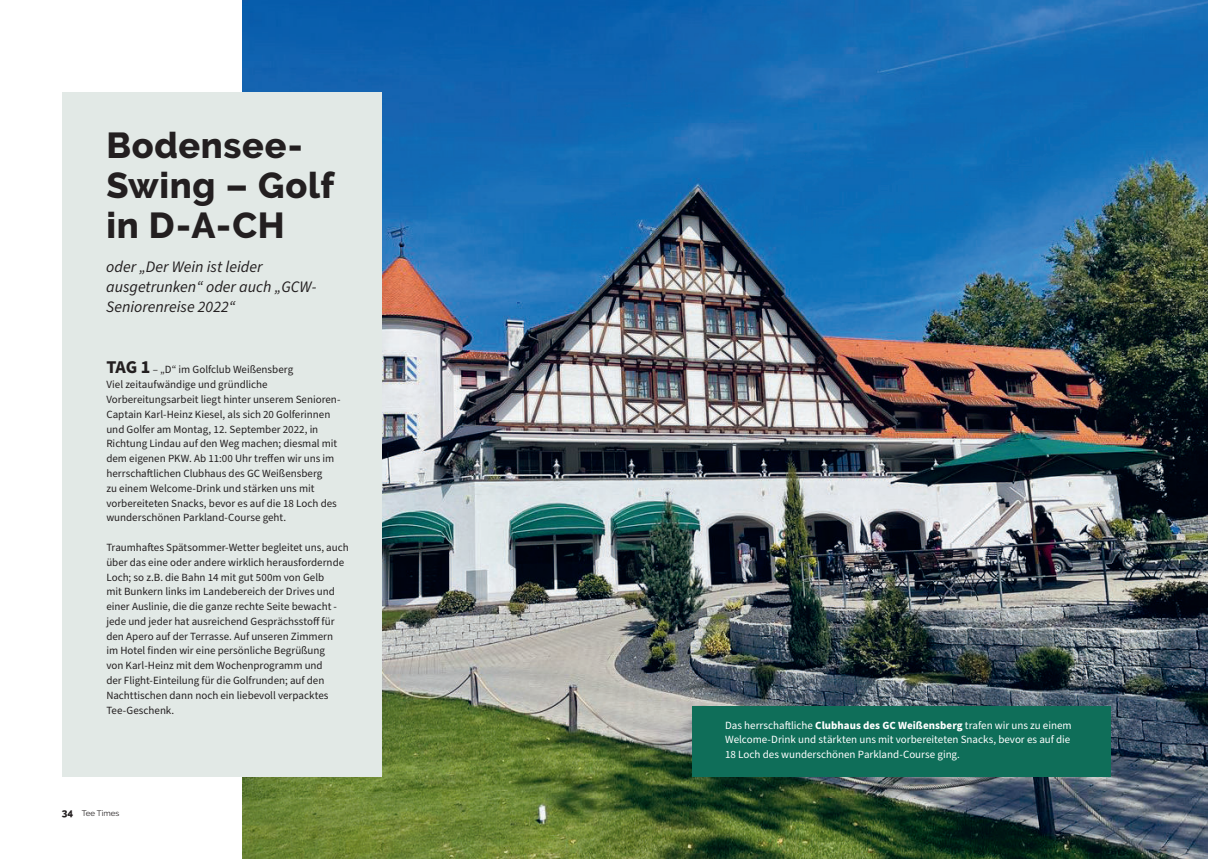
<style>
.page{position:relative;width:1208px;height:859px;background:#fff}
.page>*{position:absolute;margin:0;border:0;box-sizing:border-box;transform-origin:0 0}
.t1{font:800 36px/40px "Raleway";letter-spacing:.02em;color:#231f20}
.t2{font:italic 16px/20px "Source Sans Pro";color:#231f20}
.t3{font:11px/14.8px "Source Sans Pro";color:#231f20}
.t4{font:11px/14.8px "Source Sans Pro";color:#fff}
.t5{font:8px "Raleway";color:#231f20}
.s1{font-weight:700;font-size:18px}
.s2{font-weight:800;font-size:10px}
.s3{font-weight:700}
</style>
<div class="page">
<img style="left:242px;top:0;width:966px;height:859px">
<div style="left:63px;top:92px;width:319px;height:685px;background:#e2e9e6"></div>
<div style="left:692px;top:706px;width:418px;height:71px;background:#0f6e59"></div>
<h1 class="t1" style="left:106px;top:125px;width:229px">Bodensee-<br>Swing – Golf in D-A-CH</h1>
<h2 class="t2" style="left:106px;top:258px;width:212px">oder „Der Wein ist leider ausgetrunken“ oder auch „GCW-<br>Seniorenreise 2022“</h2>
<p class="t3" style="left:106px;top:363px;width:236px"><span class="s1">TAG 1</span> – „D“ im Golfclub Weißensberg<br>Viel zeitaufwändige und gründliche Vorbereitungsarbeit liegt hinter unserem Senioren-Captain Karl-Heinz Kiesel, als sich 20 Golferinnen und Golfer am Montag, 12. September 2022, in Richtung Lindau auf den Weg machen; diesmal mit dem eigenen PKW. Ab 11:00 Uhr treffen wir uns im herrschaftlichen Clubhaus des GC Weißensberg<br>zu einem Welcome-Drink und stärken uns mit vorbereiteten Snacks, bevor es auf die 18 Loch des wunderschönen Parkland-Course geht.</p>
<p class="t3" style="left:106px;top:540px;width:244px">Traumhaftes Spätsommer-Wetter begleitet uns, auch über das eine oder andere wirklich herausfordernde Loch; so z.B. die Bahn 14 mit gut 500m von Gelb<br>mit Bunkern links im Landebereich der Drives und einer Auslinie, die die ganze rechte Seite bewacht - jede und jeder hat ausreichend Gesprächsstoff für den Apero auf der Terrasse. Auf unseren Zimmern<br>im Hotel finden wir eine persönliche Begrüßung<br>von Karl-Heinz mit dem Wochenprogramm und<br>der Flight-Einteilung für die Golfrunden; auf den Nachttischen dann noch ein liebevoll verpacktes Tee-Geschenk.</p>
<p class="t5" style="left:62px;top:808px;width:59px"><span class="s2">34</span> Tee Times</p>
<p class="t4" style="left:725px;top:718px;width:348px">Das herrschaftliche <span class="s3">Clubhaus des GC Weißensberg</span> trafen wir uns zu einem<br>Welcome-Drink und stärkten uns mit vorbereiteten Snacks, bevor es auf die<br>18 Loch des wunderschönen Parkland-Course ging.</p>
</div>
